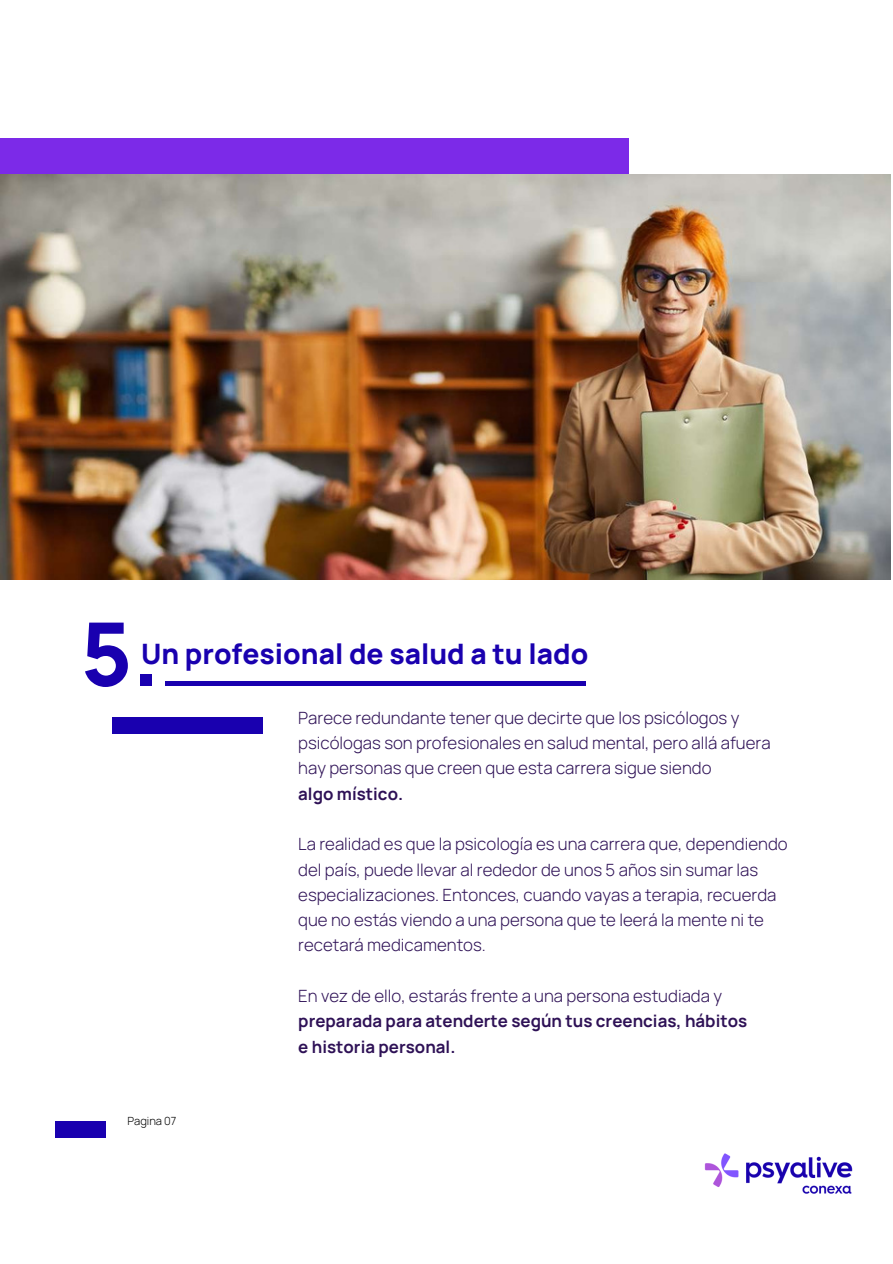
<style>
.page{position:relative;width:893px;height:1264px;background:#fff}
.page>*{position:absolute;margin:0;border:0;box-sizing:border-box;transform-origin:0 0}
.t1{font:800 87.6px "Manrope";color:#1900af}
.t2{font:800 28.05px "Manrope";color:#1900af}
.t3{font:300 16.8px/25.3px "Manrope";color:#2e1156}
.t4{font:700 16.8px/25.3px "Manrope";color:#2e1156}
.t5{font:300 11.25px "Manrope";color:#000}
</style>
<div class="page">
<div style="left:55px;top:1121px;width:51px;height:17px;background:#1900af"></div>
<div style="left:0;top:138px;width:628px;height:107px;background:#7c2ae8"></div>
<div style="left:112px;top:716px;width:151px;height:17px;background:#1900af"></div>
<hr style="left:165px;top:681px;width:420px;height:4px;background:#1900af">
<img style="left:0;top:174px;width:890px;height:405px">
<img style="left:704px;top:1153px;width:149px;height:41px">
<h1 class="t1" style="left:81px;top:592px;width:81px">5.</h1>
<h2 class="t2" style="left:141px;top:634px;width:449px">Un profesional de salud a tu lado</h2>
<p class="t3" style="left:298px;top:704px;width:474px">Parece redundante tener que decirte que los psicólogos y psicólogas son profesionales en salud mental, pero allá afuera hay personas que creen que esta carrera sigue siendo</p>
<p class="t4" style="left:298px;top:780px;width:106px">algo místico.</p>
<p class="t3" style="left:298px;top:831px;width:491px">La realidad es que la psicología es una carrera que, dependiendo del país, puede llevar al rededor de unos 5 años sin sumar las especializaciones. Entonces, cuando vayas a terapia, recuerda que no estás viendo a una persona que te leerá la mente ni te recetará medicamentos.</p>
<p class="t3" style="left:298px;top:982px;width:425px">En vez de ello, estarás frente a una persona estudiada y</p>
<p class="t4" style="left:298px;top:1008px;width:450px">preparada para atenderte según tus creencias, hábitos e historia personal.</p>
<p class="t5" style="left:127px;top:1113px;width:50px">Pagina 07</p>
</div>
